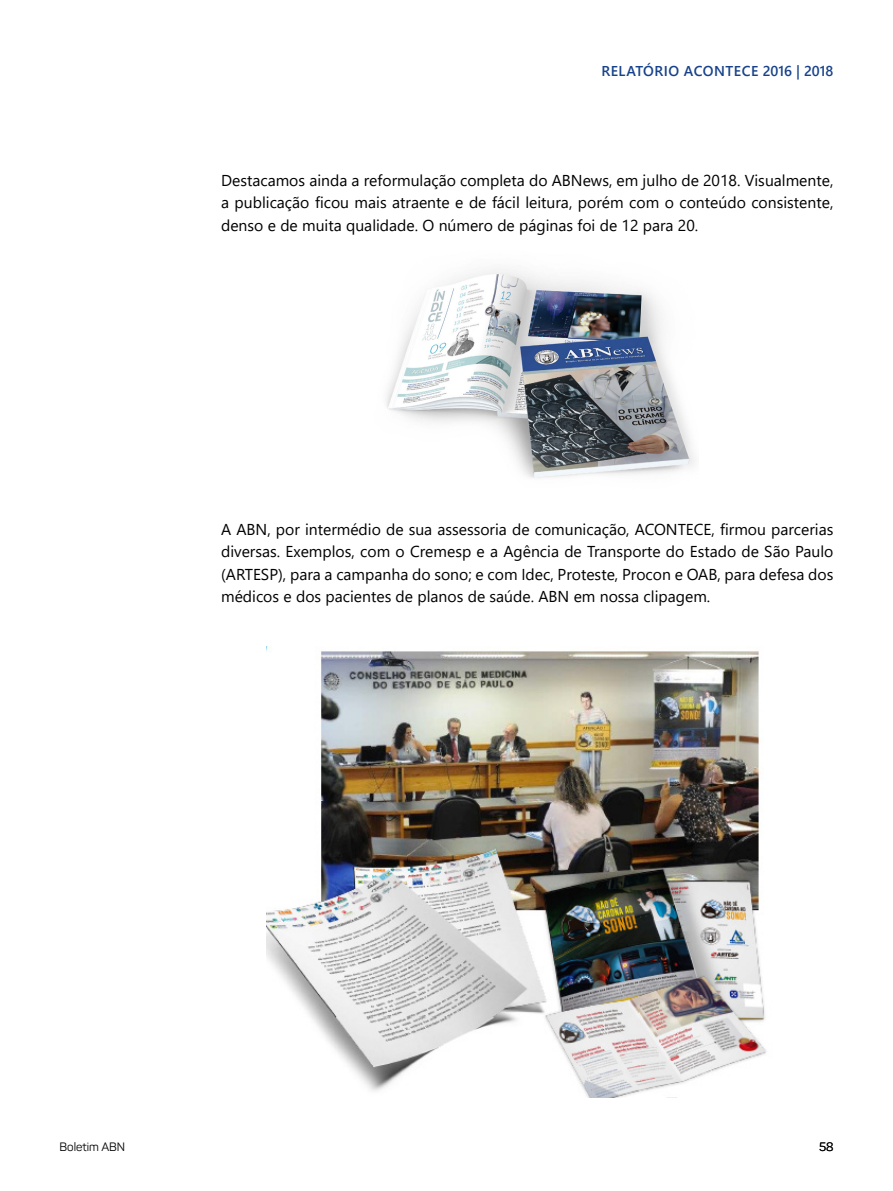
<style>
.page{position:relative;width:893px;height:1191px;background:#fff}
.page>*{position:absolute;margin:0;border:0;box-sizing:border-box;transform-origin:0 0}
.t1{font:15.75px/22.5px "Segoe UI";color:#000;text-align:justify}
.t2{font:600 14.25px "Segoe UI";letter-spacing:.035em;color:#17428b}
.t3{font:12px "Panton";color:#000}
</style>
<div class="page">
<img style="left:386px;top:269px;width:309px;height:209px">
<img style="left:267px;top:646px;width:500px;height:451px">
<p class="t2" style="left:601px;top:57px;width:234px">RELATÓRIO ACONTECE 2016 | 2018</p>
<p class="t1" style="left:221px;top:168px;width:614px">Destacamos ainda a reformulação completa do ABNews, em julho de 2018. Visualmente, a publicação ficou mais atraente e de fácil leitura, porém com o conteúdo consistente, denso e de muita qualidade. O número de páginas foi de 12 para 20.</p>
<p class="t1" style="left:221px;top:516px;width:614px">A ABN, por intermédio de sua assessoria de comunicação, ACONTECE, firmou parcerias diversas. Exemplos, com o Cremesp e a Agência de Transporte do Estado de São Paulo (ARTESP), para a campanha do sono; e com Idec, Proteste, Procon e OAB, para defesa dos médicos e dos pacientes de planos de saúde. ABN em nossa clipagem.</p>
<p class="t3" style="left:60px;top:1139px;width:67px">Boletim ABN</p>
<p class="t3" style="left:819px;top:1139px;width:16px">58</p>
</div>
